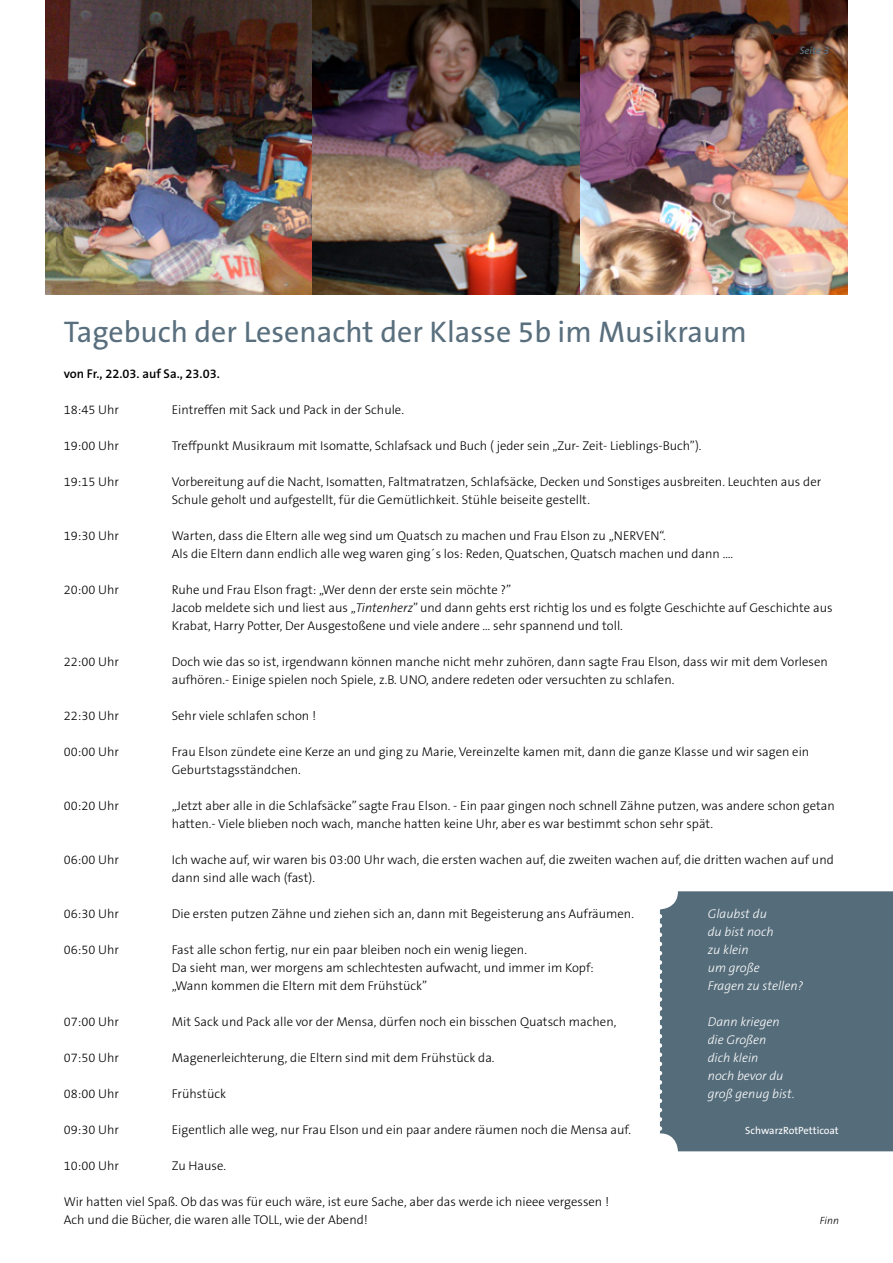
<style>
.page{position:relative;width:893px;height:1263px;background:#fff}
.page>*{position:absolute;margin:0;border:0;box-sizing:border-box;transform-origin:0 0}
.t1{font:30px "The Sans B5 Plain";color:#596f7e}
.t2{font:300 12.75px/18px "The Sans B3";color:#000}
.t3{font:italic 300 12.75px/18px "The Sans B3";color:#fff}
.t4{font:600 12.75px "The Sans B6";color:#000}
.t5{font:10.5px "The Sans";color:#fff}
.t6{font:italic 600 10.5px "The Sans B6";color:#596f7e}
.t7{font:italic 300 10.5px "The Sans B3";color:#000}
.s1{font-style:italic}
</style>
<div class="page">
<img style="left:45px;top:0;width:803px;height:295px">
<div style="left:662px;top:891px;width:231px;height:260px;background:#556c7a"></div>
<svg style="left:660px;top:909px;width:2px;height:225px"></svg>
<p class="t6" style="left:800px;top:45px;width:31px">Seite 3</p>
<h1 class="t1" style="left:64px;top:316px;width:685px">Tagebuch der Lesenacht der Klasse 5b im Musikraum</h1>
<p class="t4" style="left:64px;top:367px;width:158px">von Fr., 22.03. auf Sa., 23.03.</p>
<p class="t2" style="left:64px;top:401px;width:57px">18:45 Uhr</p>
<p class="t2" style="left:172px;top:401px;width:234px">Eintreffen mit Sack und Pack in der Schule.</p>
<p class="t2" style="left:64px;top:437px;width:57px">19:00 Uhr</p>
<p class="t2" style="left:172px;top:437px;width:531px">Treffpunkt Musikraum mit Isomatte, Schlafsack und Buch ( jeder sein „Zur- Zeit- Lieblings-Buch”).</p>
<p class="t2" style="left:64px;top:473px;width:57px">19:15 Uhr</p>
<p class="t2" style="left:172px;top:473px;width:651px">Vorbereitung auf die Nacht, Isomatten, Faltmatratzen, Schlafsäcke, Decken und Sonstiges ausbreiten. Leuchten aus der<br>Schule geholt und aufgestellt, für die Gemütlichkeit. Stühle beiseite gestellt.</p>
<p class="t2" style="left:64px;top:527px;width:57px">19:30 Uhr</p>
<p class="t2" style="left:172px;top:527px;width:563px">Warten, dass die Eltern alle weg sind um Quatsch zu machen und Frau Elson zu „NERVEN“.<br>Als die Eltern dann endlich alle weg waren ging´s los: Reden, Quatschen, Quatsch machen und dann ….</p>
<p class="t2" style="left:64px;top:581px;width:57px">20:00 Uhr</p>
<p class="t2" style="left:172px;top:581px;width:662px">Ruhe und Frau Elson fragt: „Wer denn der erste sein möchte ?”<br>Jacob meldete sich und liest aus „<span class="s1">Tintenherz</span>” und dann gehts erst richtig los und es folgte Geschichte auf Geschichte aus<br>Krabat, Harry Potter, Der Ausgestoßene und viele andere … sehr spannend und toll.</p>
<p class="t2" style="left:64px;top:653px;width:57px">22:00 Uhr</p>
<p class="t2" style="left:172px;top:653px;width:658px">Doch wie das so ist, irgendwann können manche nicht mehr zuhören, dann sagte Frau Elson, dass wir mit dem Vorlesen aufhören.- Einige spielen noch Spiele, z.B. UNO, andere redeten oder versuchten zu schlafen.</p>
<p class="t2" style="left:64px;top:707px;width:57px">22:30 Uhr</p>
<p class="t2" style="left:172px;top:707px;width:146px">Sehr viele schlafen schon !</p>
<p class="t2" style="left:64px;top:743px;width:57px">00:00 Uhr</p>
<p class="t2" style="left:172px;top:743px;width:639px">Frau Elson zündete eine Kerze an und ging zu Marie, Vereinzelte kamen mit, dann die ganze Klasse und wir sagen ein<br>Geburtstagsständchen.</p>
<p class="t2" style="left:64px;top:797px;width:57px">00:20 Uhr</p>
<p class="t2" style="left:172px;top:797px;width:665px">„Jetzt aber alle in die Schlafsäcke” sagte Frau Elson. - Ein paar gingen noch schnell Zähne putzen, was andere schon getan hatten.- Viele blieben noch wach, manche hatten keine Uhr, aber es war bestimmt schon sehr spät.</p>
<p class="t2" style="left:64px;top:851px;width:57px">06:00 Uhr</p>
<p class="t2" style="left:172px;top:851px;width:663px">Ich wache auf, wir waren bis 03:00 Uhr wach, die ersten wachen auf, die zweiten wachen auf, die dritten wachen auf und dann sind alle wach (fast).</p>
<p class="t2" style="left:64px;top:905px;width:57px">06:30 Uhr</p>
<p class="t2" style="left:172px;top:905px;width:464px">Die ersten putzen Zähne und ziehen sich an, dann mit Begeisterung ans Aufräumen.</p>
<p class="t2" style="left:64px;top:941px;width:57px">06:50 Uhr</p>
<p class="t2" style="left:172px;top:941px;width:423px">Fast alle schon fertig, nur ein paar bleiben noch ein wenig liegen.<br>Da sieht man, wer morgens am schlechtesten aufwacht, und immer im Kopf: „Wann kommen die Eltern mit dem Frühstück”</p>
<p class="t2" style="left:64px;top:1013px;width:57px">07:00 Uhr</p>
<p class="t2" style="left:172px;top:1013px;width:446px">Mit Sack und Pack alle vor der Mensa, dürfen noch ein bisschen Quatsch machen,</p>
<p class="t2" style="left:64px;top:1049px;width:57px">07:50 Uhr</p>
<p class="t2" style="left:172px;top:1049px;width:324px">Magenerleichterung, die Eltern sind mit dem Frühstück da.</p>
<p class="t2" style="left:64px;top:1085px;width:57px">08:00 Uhr</p>
<p class="t2" style="left:172px;top:1085px;width:56px">Frühstück</p>
<p class="t2" style="left:64px;top:1121px;width:57px">09:30 Uhr</p>
<p class="t2" style="left:172px;top:1121px;width:461px">Eigentlich alle weg, nur Frau Elson und ein paar andere räumen noch die Mensa auf.</p>
<p class="t2" style="left:64px;top:1157px;width:57px">10:00 Uhr</p>
<p class="t2" style="left:172px;top:1157px;width:56px">Zu Hause.</p>
<p class="t2" style="left:64px;top:1193px;width:547px">Wir hatten viel Spaß. Ob das was für euch wäre, ist eure Sache, aber das werde ich nieee vergessen !<br>Ach und die Bücher, die waren alle TOLL, wie der Abend!</p>
<p class="t3" style="left:708px;top:905px;width:97px">Glaubst du<br>du bist noch<br>zu klein<br>um große<br>Fragen zu stellen?</p>
<p class="t3" style="left:708px;top:1013px;width:89px">Dann kriegen die Großen<br>dich klein<br>noch bevor du groß genug bist.</p>
<p class="t5" style="left:745px;top:1122px;width:95px">SchwarzRotPetticoat</p>
<p class="t7" style="left:820px;top:1215px;width:21px">Finn</p>
</div>
